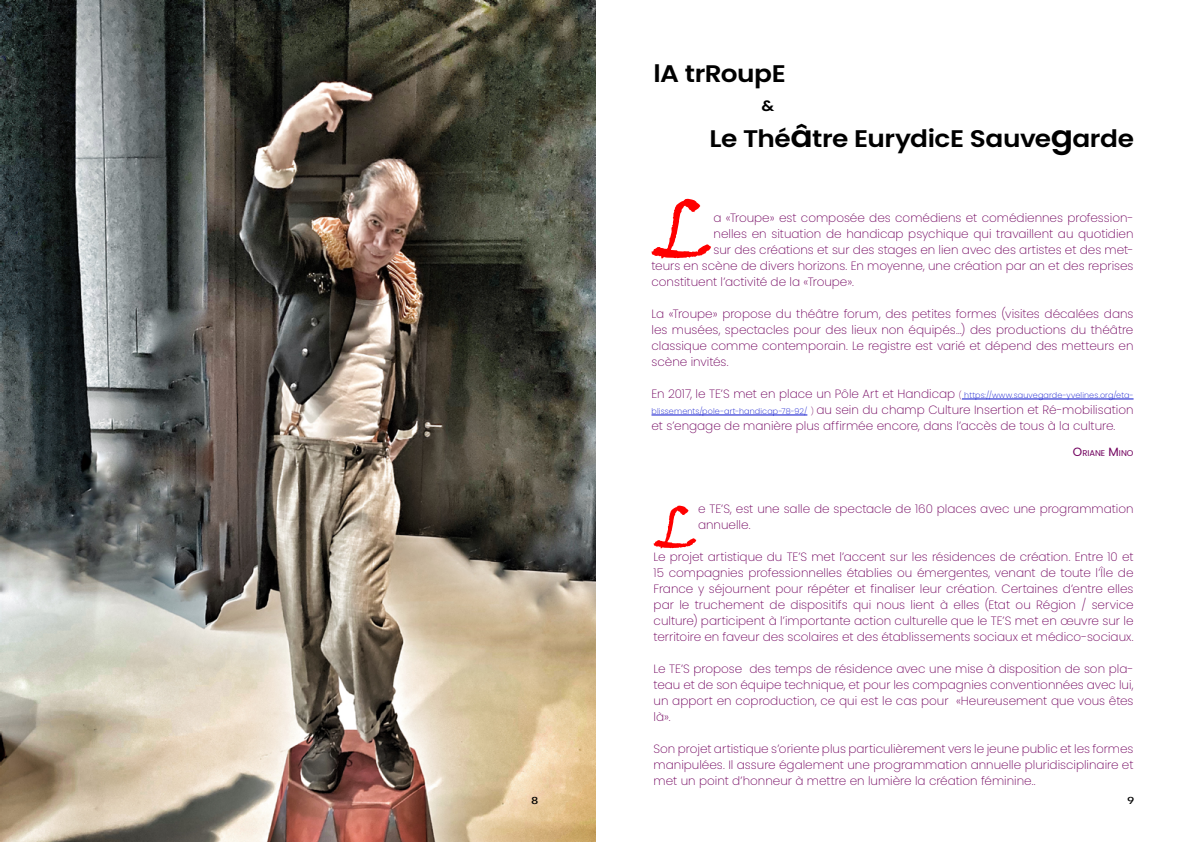
<style>
.page{position:relative;width:1191px;height:842px;background:#fff}
.page>*{position:absolute;margin:0;border:0;box-sizing:border-box;transform-origin:0 0}
.t1{font:80.9px "Viner Hand ITC";color:#f00}
.t2{font:57.9px "Viner Hand ITC";color:#f00}
.t3{font:600 24px "Poppins";letter-spacing:-.015em;color:#000;scale:1.1 1}
.t4{font:600 15px "Poppins";color:#000;scale:1.1 1}
.t5{font:200 12px/16px "Poppins";color:#71005e;text-align:justify}
.t6{font:500 10px "Avenir Next Condensed";color:#000;scale:1.5 1}
.t7{font:8.4px "Poppins";color:#71005e}
.s1{font-size:30px}
.s2{font-size:8px}
.s3{font-size:8px;color:#0911cd}
.s4{font-size:12px}
</style>
<div class="page">
<img style="left:0;top:0;width:595px;height:842px">
<hr style="left:962px;top:399px;width:171px;height:1px;background:#0911cd">
<hr style="left:651px;top:415px;width:156px;height:1px;background:#0911cd">
<p class="t3" style="left:653px;top:60px;width:122px">lA trRoupE</p>
<p class="t4" style="left:761px;top:97px;width:13px">&amp;</p>
<p class="t3" style="left:709px;top:124px;width:387px">Le Thé<span class="s1">â</span>tre EurydicE Sauve<span class="s1">g</span>arde</p>
<p class="t1" style="left:655px;top:179px;width:59px">L</p>
<p class="t5" style="left:713px;top:210px;width:421px">a «Troupe» est composée des comédiens et comédiennes profession-</p>
<p class="t5" style="left:713px;top:226px;width:421px">nelles en situation de handicap psychique qui travaillent au quotidien</p>
<p class="t5" style="left:713px;top:242px;width:421px">sur des créations et sur des stages en lien avec des artistes et des met-</p>
<p class="t5" style="left:651px;top:258px;width:483px">teurs en scène de divers horizons. En moyenne, une création par an et des reprises</p>
<p class="t5" style="left:651px;top:274px;width:204px">constituent l’activité de la «Troupe».</p>
<p class="t5" style="left:651px;top:306px;width:483px">La «Troupe» propose du théâtre forum, des petites formes (visites décalées dans les musées, spectacles pour des lieux non équipés…) des productions du théâtre classique comme contemporain. Le registre est varié et dépend des metteurs en scène invités.</p>
<p class="t5" style="left:651px;top:386px;width:483px">En 2017, le TE’S met en place un Pôle Art et Handicap <span class="s2">(</span> <span class="s3">https://www.sauvegarde-yvelines.org/eta&shy;blissements/pole-art-handicap-78-92/</span> <span class="s2">)</span> au sein du champ Culture Insertion et Ré-mobilisation et s’engage de manière plus affirmée encore, dans l’accès de tous à la culture.</p>
<p class="t7" style="left:1072px;top:448px;width:62px"><span class="s4">O</span>RIANE <span class="s4">M</span>INO</p>
<p class="t2" style="left:656px;top:491px;width:43px">L</p>
<p class="t5" style="left:698px;top:501px;width:437px">e TE’S, est une salle de spectacle de 160 places avec une programmation annuelle.</p>
<p class="t5" style="left:653px;top:549px;width:481px">Le projet artistique du TE’S met l’accent sur les résidences de création. Entre 10 et 15 compagnies professionnelles établies ou émergentes, venant de toute l’Île de France y séjournent pour répéter et finaliser leur création. Certaines d’entre elles par le truchement de dispositifs qui nous lient à elles (Etat ou Région / service culture) participent à l’importante action culturelle que le TE’S met en œuvre sur le territoire en faveur des scolaires et des établissements sociaux et médico-sociaux.</p>
<p class="t5" style="left:653px;top:661px;width:481px">Le TE’S propose des temps de résidence avec une mise à disposition de son pla&shy;teau et de son équipe technique, et pour les compagnies conventionnées avec lui, un apport en coproduction, ce qui est le cas pour «Heureusement que vous êtes là».</p>
<p class="t5" style="left:653px;top:741px;width:481px">Son projet artistique s’oriente plus particulièrement vers le jeune public et les formes manipulées. Il assure également une programmation annuelle pluridisciplinaire et met un point d’honneur à mettre en lumière la création féminine..</p>
<p class="t6" style="left:531px;top:794px;width:6px">8</p>
<p class="t6" style="left:1127px;top:794px;width:6px">9</p>
</div>
